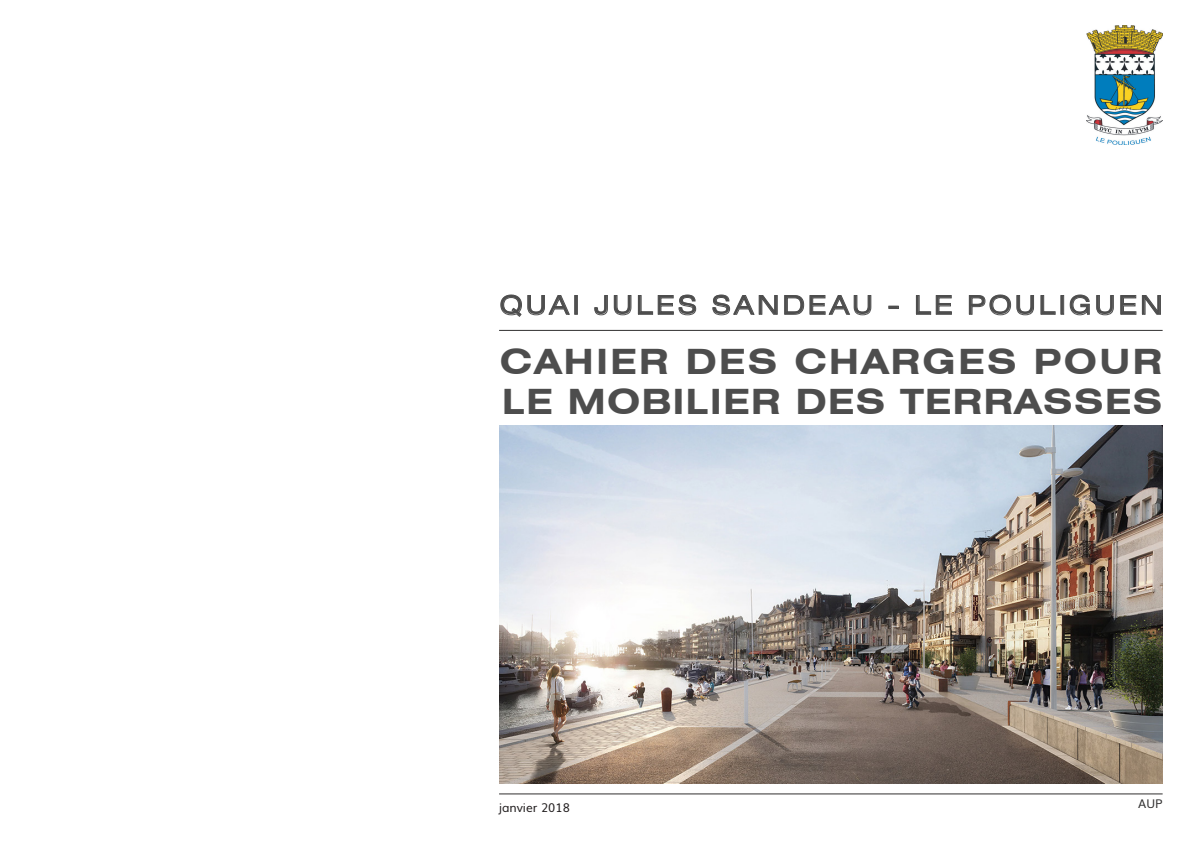
<style>
.page{position:relative;width:1191px;height:842px;background:#fff}
.page>*{position:absolute;margin:0;border:0;box-sizing:border-box;transform-origin:0 0}
.texte{font:700 expanded 35px "Swiss 721 BT";letter-spacing:.03em;color:#4d4d4d}
.texte-2{font:700 expanded 35px "Swiss 721 BT";letter-spacing:.06em;color:#4d4d4d}
.texte-3{font:expanded 26px "Swiss 721 BT";letter-spacing:.12em;color:#4d4d4d}
.CORPS_TEXTE{font:12px "Muli";color:#231f20}
.t1{font:12px "Muli";color:#313030}
</style>
<div class="page">
<hr style="left:499px;top:794px;width:663px;height:1px;background:#313030">
<hr style="left:499px;top:330px;width:663px;height:1px;background:#313030">
<svg style="left:500px;top:295px;width:70px;height:22px"></svg>
<div style="left:574px;top:295px;width:3px;height:20px;border:1px solid #4d4d4d"></div>
<svg style="left:594px;top:295px;width:14px;height:20px"></svg>
<svg style="left:614px;top:295px;width:17px;height:20px"></svg>
<svg style="left:638px;top:295px;width:58px;height:20px"></svg>
<svg style="left:712px;top:295px;width:65px;height:20px"></svg>
<svg style="left:784px;top:295px;width:87px;height:20px"></svg>
<svg style="left:888px;top:306px;width:10px;height:3px"></svg>
<svg style="left:916px;top:295px;width:36px;height:20px"></svg>
<svg style="left:969px;top:295px;width:65px;height:20px"></svg>
<svg style="left:1040px;top:295px;width:15px;height:20px"></svg>
<div style="left:1060px;top:295px;width:4px;height:20px;border:1px solid #4d4d4d"></div>
<svg style="left:1069px;top:295px;width:20px;height:20px"></svg>
<svg style="left:1096px;top:295px;width:17px;height:20px"></svg>
<svg style="left:1120px;top:295px;width:16px;height:20px"></svg>
<svg style="left:1142px;top:295px;width:19px;height:20px"></svg>
<img style="left:500px;top:425px;width:662px;height:358px">
<img style="left:1086px;top:26px;width:76px;height:118px">
<p class="texte-3" style="left:500px;top:289px;width:664px">QUAI JULES SANDEAU - LE POULIGUEN</p>
<p class="texte-2" style="left:500px;top:341px;width:664px">CAHIER DES CHARGES POUR</p>
<p class="texte" style="left:502px;top:381px;width:662px">LE MOBILIER DES TERRASSES</p>
<p class="CORPS_TEXTE" style="left:499px;top:797px;width:72px">janvier 2018</p>
<p class="t1" style="left:1138px;top:794px;width:26px">AUP</p>
</div>
